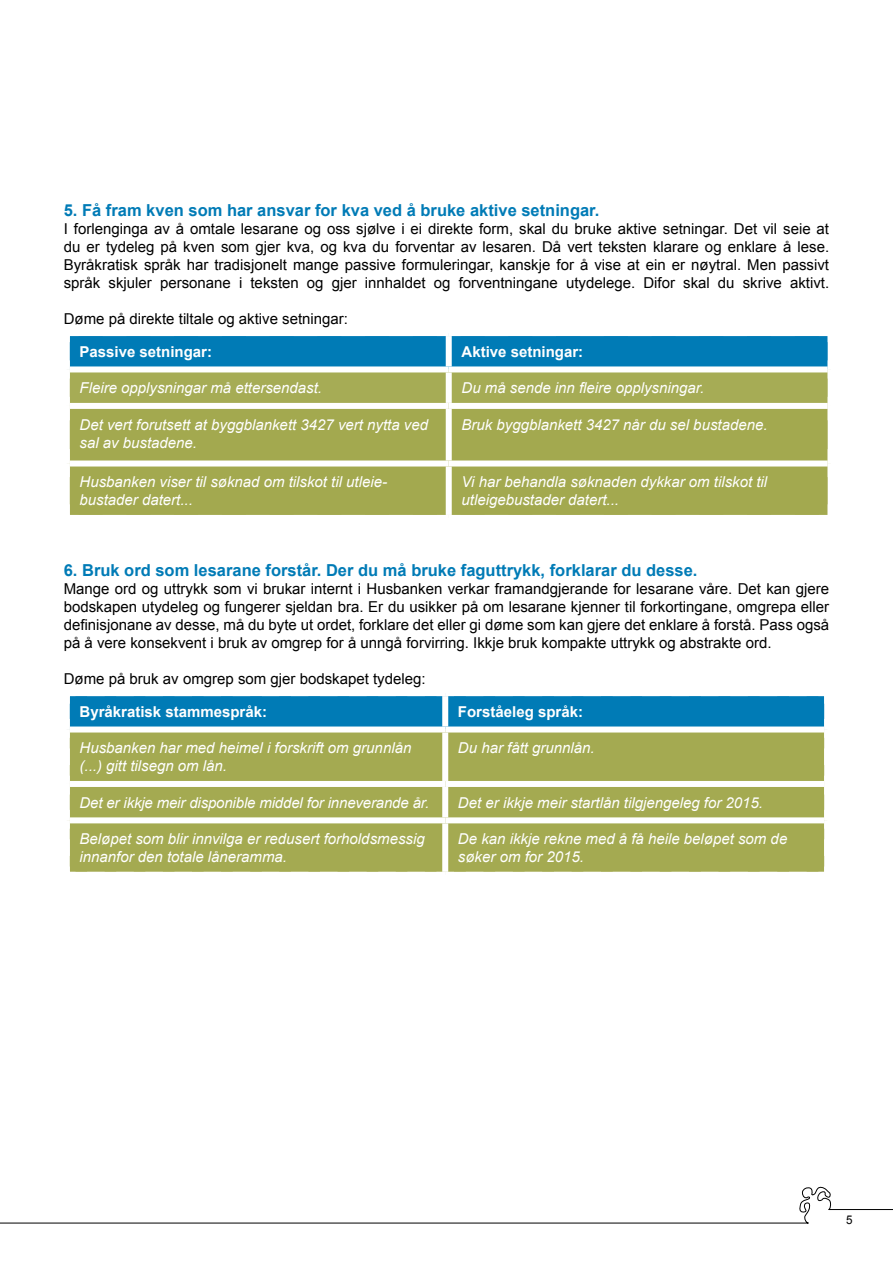
<style>
.page{position:relative;width:893px;height:1263px;background:#fff}
.page>*{position:absolute;margin:0;border:0;box-sizing:border-box;transform-origin:0 0}
.t1{font:700 16.5px "Arial";color:#007bb6}
.t2{font:15px/18px "Arial";color:#000;text-align:justify}
.t3{font:italic 15px/18px "Arial";color:#fff}
.t4{font:700 15px "Arial";color:#fff}
.t5{font:12px "Arial";color:#000}
</style>
<div class="page">
<svg style="left:0;top:1186px;width:893px;height:38px"></svg>
<div style="left:70px;top:409px;width:758px;height:106px;background:#a3a94f"></div>
<svg style="left:443px;top:509px;width:385px;height:6px;background:#a3a950"></svg>
<div style="left:449px;top:460px;width:379px;height:6px;background:#fff"></div>
<svg style="left:69px;top:336px;width:759px;height:70px;background:#609b8e"></svg>
<div style="left:64px;top:397px;width:6px;height:9px;background:#fff"></div>
<div style="left:64px;top:369px;width:6px;height:10px;background:#fff"></div>
<svg style="left:67px;top:457px;width:9px;height:58px"></svg>
<div style="left:446px;top:336px;width:6px;height:30px;background:#fff"></div>
<div style="left:70px;top:366px;width:379px;height:6px;background:#fff"></div>
<div style="left:446px;top:372px;width:6px;height:31px;background:#fff"></div>
<div style="left:70px;top:403px;width:379px;height:6px;background:#fff"></div>
<div style="left:446px;top:409px;width:6px;height:51px;background:#fff"></div>
<div style="left:70px;top:460px;width:379px;height:6px;background:#fff"></div>
<div style="left:446px;top:466px;width:6px;height:49px;background:#fff"></div>
<div style="left:70px;top:735px;width:754px;height:137px;background:#a4aa51"></div>
<svg style="left:69px;top:696px;width:756px;height:39px;background:#1181af"></svg>
<div style="left:824px;top:719px;width:6px;height:10px;background:#fff"></div>
<div style="left:824px;top:693px;width:6px;height:11px;background:#fff"></div>
<div style="left:64px;top:729px;width:6px;height:9px;background:#fff"></div>
<div style="left:824px;top:729px;width:6px;height:9px;background:#fff"></div>
<svg style="left:67px;top:814px;width:9px;height:58px"></svg>
<svg style="left:439px;top:866px;width:386px;height:6px;background:#a7ad58"></svg>
<div style="left:442px;top:696px;width:6px;height:30px;background:#fff"></div>
<div style="left:70px;top:726px;width:375px;height:6px;background:#fff"></div>
<div style="left:445px;top:726px;width:379px;height:6px;background:#fff"></div>
<div style="left:442px;top:732px;width:6px;height:49px;background:#fff"></div>
<div style="left:70px;top:781px;width:375px;height:6px;background:#fff"></div>
<div style="left:445px;top:781px;width:379px;height:6px;background:#fff"></div>
<div style="left:442px;top:787px;width:6px;height:30px;background:#fff"></div>
<div style="left:70px;top:817px;width:375px;height:6px;background:#fff"></div>
<div style="left:445px;top:817px;width:379px;height:6px;background:#fff"></div>
<div style="left:442px;top:823px;width:6px;height:49px;background:#fff"></div>
<p class="t1" style="left:64px;top:199px;width:537px">5. Få fram kven som har ansvar for kva ved å bruke aktive setningar.</p>
<p class="t2" style="left:64px;top:220px;width:767px">I forlenginga av å omtale lesarane og oss sjølve i ei direkte form, skal du bruke aktive setningar. Det vil seie at du er tydeleg på kven som gjer kva, og kva du forventar av lesaren. Då vert teksten klarare og enklare å lese.<br>Byråkratisk språk har tradisjonelt mange passive formuleringar, kanskje for å vise at ein er nøytral. Men passivt språk skjuler personane i teksten og gjer innhaldet og forventningane utydelege. Difor skal du skrive aktivt.</p>
<p class="t2" style="left:64px;top:310px;width:286px">Døme på direkte tiltale og aktive setningar:</p>
<p class="t4" style="left:80px;top:341px;width:134px">Passive setningar:</p>
<p class="t4" style="left:461px;top:341px;width:123px">Aktive setningar:</p>
<p class="t3" style="left:80px;top:379px;width:244px">Fleire opplysningar må ettersendast.</p>
<p class="t3" style="left:461px;top:379px;width:244px">Du må sende inn fleire opplysningar.</p>
<p class="t3" style="left:80px;top:415px;width:350px">Det vert forutsett at byggblankett 3427 vert nytta ved sal av bustadene.</p>
<p class="t3" style="left:461px;top:415px;width:308px">Bruk byggblankett 3427 når du sel bustadene.</p>
<p class="t3" style="left:80px;top:473px;width:309px">Husbanken viser til søknad om tilskot til utleie&shy;bustader datert...</p>
<p class="t3" style="left:461px;top:473px;width:307px">Vi har behandla søknaden dykkar om tilskot til utleigebustader datert...</p>
<p class="t1" style="left:64px;top:559px;width:635px">6. Bruk ord som lesarane forstår. Der du må bruke faguttrykk, forklarar du desse.</p>
<p class="t2" style="left:64px;top:580px;width:767px">Mange ord og uttrykk som vi brukar internt i Husbanken verkar framandgjerande for lesarane våre. Det kan gjere bodskapen utydeleg og fungerer sjeldan bra. Er du usikker på om lesarane kjenner til forkortingane, omgrepa eller definisjonane av desse, må du byte ut ordet, forklare det eller gi døme som kan gjere det enklare å forstå. Pass også på å vere konsekvent i bruk av omgrep for å unngå forvirring. Ikkje bruk kompakte uttrykk og abstrakte ord.</p>
<p class="t2" style="left:64px;top:670px;width:363px">Døme på bruk av omgrep som gjer bodskapet tydeleg:</p>
<p class="t4" style="left:80px;top:701px;width:189px">Byråkratisk stammespråk:</p>
<p class="t4" style="left:458px;top:701px;width:127px">Forståeleg språk:</p>
<p class="t3" style="left:80px;top:739px;width:333px">Husbanken har med heimel i forskrift om grunnlån (...) gitt tilsegn om lån.</p>
<p class="t3" style="left:458px;top:739px;width:138px">Du har fått grunnlån.</p>
<p class="t3" style="left:80px;top:793px;width:351px">Det er ikkje meir disponible middel for inneverande år.</p>
<p class="t3" style="left:458px;top:793px;width:307px">Det er ikkje meir startlån tilgjengeleg for 2015.</p>
<p class="t3" style="left:80px;top:830px;width:347px">Beløpet som blir innvilga er redusert forholdsmessig innanfor den totale låneramma.</p>
<p class="t3" style="left:458px;top:830px;width:331px">De kan ikkje rekne med å få heile beløpet som de søker om for 2015.</p>
<p class="t5" style="left:846px;top:1212px;width:8px">5</p>
</div>
